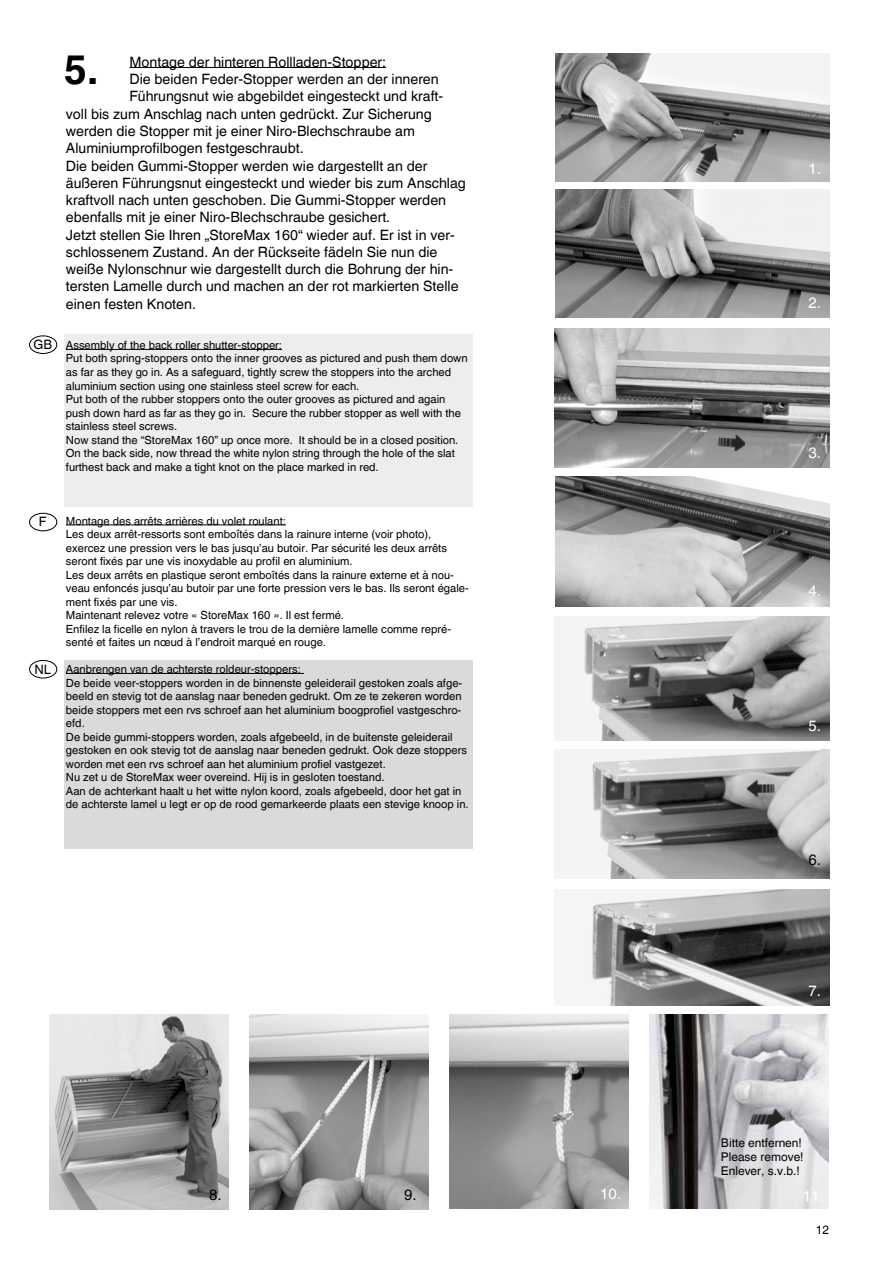
<style>
.page{position:relative;width:893px;height:1263px;background:#fff}
.page>*{position:absolute;margin:0;border:0;box-sizing:border-box;transform-origin:0 0}
.t1{font:700 40.5px "Helvetica World";color:#000}
.t2{font:15px "Helvetica World";color:#fff}
.t3{font:15px "Helvetica World";color:#000}
.t4{font:14.25px "Helvetica World";color:#000}
.t5{font:12.9px "Helvetica World";color:#000}
.t6{font:12px/14.4px "Helvetica World";color:#000}
.t7{font:11.25px/13.5px "Helvetica World";color:#000}
</style>
<div class="page">
<div style="left:64px;top:335px;width:409px;height:172px;background:#ededed"></div>
<div style="left:64px;top:660px;width:409px;height:188px;background:#dadada"></div>
<div style="left:29px;top:336px;width:28px;height:18px;border:1px solid #000;border-radius:50%"></div>
<div style="left:29px;top:513px;width:28px;height:18px;border:1px solid #000;border-radius:50%"></div>
<div style="left:29px;top:660px;width:28px;height:18px;border:1px solid #000;border-radius:50%"></div>
<hr style="left:129px;top:67px;width:257px;height:1px;background:#000">
<hr style="left:66px;top:349px;width:216px;height:1px;background:#000">
<hr style="left:66px;top:525px;width:220px;height:1px;background:#000">
<hr style="left:66px;top:673px;width:238px;height:1px;background:#000">
<img style="left:555px;top:190px;width:274px;height:127px">
<img style="left:555px;top:477px;width:274px;height:129px">
<img style="left:555px;top:328px;width:274px;height:140px">
<img style="left:555px;top:53px;width:274px;height:129px">
<img style="left:686px;top:139px;width:48px;height:53px">
<img style="left:554px;top:749px;width:275px;height:130px">
<img style="left:591px;top:889px;width:238px;height:116px">
<img style="left:50px;top:1014px;width:178px;height:195px">
<img style="left:250px;top:1015px;width:178px;height:195px">
<img style="left:450px;top:1015px;width:178px;height:193px">
<img style="left:747px;top:779px;width:44px;height:25px">
<img style="left:702px;top:424px;width:44px;height:28px">
<img style="left:554px;top:617px;width:275px;height:123px">
<img style="left:726px;top:684px;width:42px;height:46px">
<img style="left:649px;top:1014px;width:179px;height:195px">
<img style="left:742px;top:1108px;width:47px;height:32px">
<p class="t5" style="left:33px;top:337px;width:20px">GB</p>
<h1 class="t1" style="left:64px;top:47px;width:36px">5.</h1>
<p class="t4" style="left:129px;top:54px;width:258px">Montage der hinteren Rollladen-Stopper:</p>
<p class="t4" style="left:129px;top:71px;width:311px">Die beiden Feder-Stopper werden an der inneren</p>
<p class="t4" style="left:129px;top:88px;width:315px">Führungsnut wie abgebildet eingesteckt und kraft-</p>
<p class="t4" style="left:66px;top:105px;width:367px">voll bis zum Anschlag nach unten gedrückt. Zur Sicherung</p>
<p class="t4" style="left:66px;top:123px;width:350px">werden die Stopper mit je einer Niro-Blechschraube am</p>
<p class="t4" style="left:66px;top:140px;width:239px">Aluminiumprofilbogen festgeschraubt.</p>
<p class="t4" style="left:66px;top:157px;width:363px">Die beiden Gummi-Stopper werden wie dargestellt an der</p>
<p class="t4" style="left:66px;top:174px;width:401px">äußeren Führungsnut eingesteckt und wieder bis zum Anschlag</p>
<p class="t4" style="left:66px;top:192px;width:382px">kraftvoll nach unten geschoben. Die Gummi-Stopper werden</p>
<p class="t4" style="left:66px;top:209px;width:326px">ebenfalls mit je einer Niro-Blechschraube gesichert.</p>
<p class="t4" style="left:66px;top:226px;width:390px">Jetzt stellen Sie Ihren „StoreMax 160“ wieder auf. Er ist in ver-</p>
<p class="t4" style="left:66px;top:244px;width:373px">schlossenem Zustand. An der Rückseite fädeln Sie nun die</p>
<p class="t4" style="left:66px;top:261px;width:389px">weiße Nylonschnur wie dargestellt durch die Bohrung der hin-</p>
<p class="t4" style="left:66px;top:278px;width:394px">tersten Lamelle durch und machen an der rot markierten Stelle</p>
<p class="t4" style="left:66px;top:295px;width:132px">einen festen Knoten.</p>
<p class="t7" style="left:66px;top:338px;width:403px">Assembly of the back roller shutter-stopper:<br>Put both spring-stoppers onto the inner grooves as pictured and push them down as far as they go in. As a safeguard, tightly screw the stoppers into the arched aluminium section using one stainless steel screw for each.<br>Put both of the rubber stoppers onto the outer grooves as pictured and again push down hard as far as they go in. Secure the rubber stopper as well with the stainless steel screws.<br>Now stand the “StoreMax 160” up once more. It should be in a closed position.<br>On the back side, now thread the white nylon string through the hole of the slat furthest back and make a tight knot on the place marked in red.</p>
<p class="t5" style="left:39px;top:514px;width:9px">F</p>
<p class="t5" style="left:34px;top:661px;width:18px">NL</p>
<p class="t7" style="left:66px;top:514px;width:404px">Montage des arrêts arrières du volet roulant:<br>Les deux arrêt-ressorts sont emboîtés dans la rainure interne (voir photo), exercez une pression vers le bas jusqu’au butoir. Par sécurité les deux arrêts seront fixés par une vis inoxydable au profil en aluminium.<br>Les deux arrêts en plastique seront emboîtés dans la rainure externe et à nou&shy;veau enfoncés jusqu’au butoir par une forte pression vers le bas. Ils seront égale&shy;ment fixés par une vis.<br>Maintenant relevez votre « StoreMax 160 ». Il est fermé.<br>Enfilez la ficelle en nylon à travers le trou de la dernière lamelle comme repré&shy;senté et faites un nœud à l’endroit marqué en rouge.</p>
<p class="t7" style="left:66px;top:662px;width:404px">Aanbrengen van de achterste roldeur-stoppers:<br>De beide veer-stoppers worden in de binnenste geleiderail gestoken zoals afge&shy;beeld en stevig tot de aanslag naar beneden gedrukt. Om ze te zekeren worden beide stoppers met een rvs schroef aan het aluminium boogprofiel vastgeschro&shy;efd.<br>De beide gummi-stoppers worden, zoals afgebeeld, in de buitenste geleiderail gestoken en ook stevig tot de aanslag naar beneden gedrukt. Ook deze stoppers worden met een rvs schroef aan het aluminium profiel vastgezet.<br>Nu zet u de StoreMax weer overeind. Hij is in gesloten toestand.<br>Aan de achterkant haalt u het witte nylon koord, zoals afgebeeld, door het gat in de achterste lamel u legt er op de rood gemarkeerde plaats een stevige knoop in.</p>
<h2 class="t3" style="left:209px;top:1186px;width:14px">8.</h2>
<h2 class="t3" style="left:404px;top:1186px;width:14px">9.</h2>
<h2 class="t2" style="left:600px;top:1185px;width:22px">10.</h2>
<h2 class="t2" style="left:808px;top:160px;width:14px">1.</h2>
<h2 class="t2" style="left:808px;top:294px;width:14px">2.</h2>
<h2 class="t2" style="left:808px;top:444px;width:14px">3.</h2>
<h2 class="t2" style="left:808px;top:582px;width:14px">4.</h2>
<h2 class="t2" style="left:808px;top:717px;width:14px">5.</h2>
<h2 class="t3" style="left:808px;top:851px;width:14px">6.</h2>
<h2 class="t2" style="left:808px;top:982px;width:14px">7.</h2>
<p class="t6" style="left:721px;top:1135px;width:84px">Bitte entfernen!<br>Please remove!<br>Enlever, s.v.b.!</p>
<p class="t6" style="left:816px;top:1223px;width:15px">12</p>
</div>
